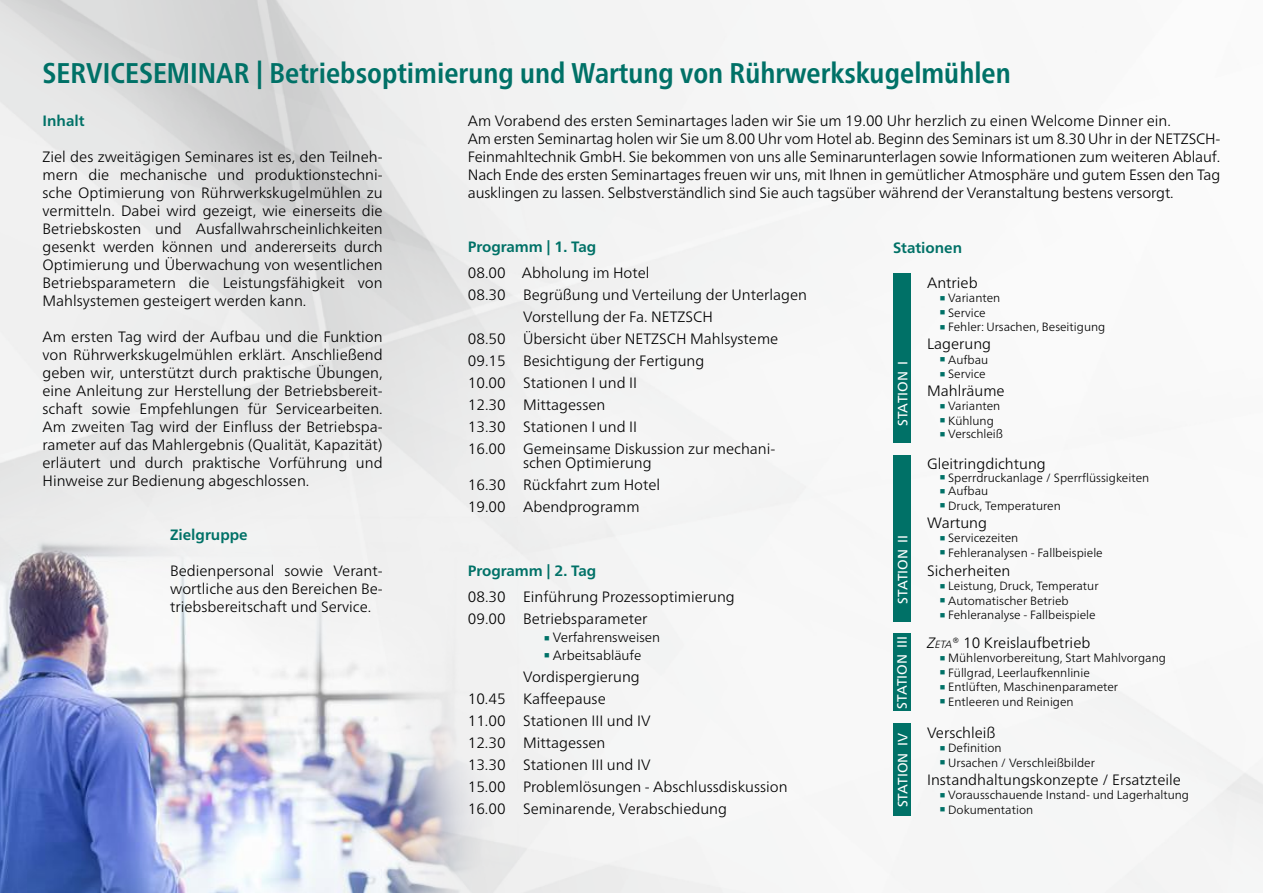
<style>
.page{position:relative;width:1263px;height:893px;background:#fff}
.page>*{position:absolute;margin:0;border:0;box-sizing:border-box;transform-origin:0 0}
.t1{font:700 condensed 28.5px "Frutiger Neue LTW1 G";color:#007167}
.t2{font:300 15px/18px "Frutiger Neue LTW1 G";color:#000}
.t3{font:700 15px "Frutiger Neue LTW1 G";color:#007167}
.t4{font:13.5px "Frutiger Neue LTW1 G";color:#fff}
.t5{font:300 13.5px "Frutiger Neue LTW1 G";color:#000}
.t6{font:300 12px "Frutiger Neue LTW1 G";color:#000}
.s1{color:#007167}
.s2{font-style:italic}
.s3{font-style:italic;font-size:10.5px}
</style>
<div class="page">
<img style="left:0;top:0;width:1263px;height:893px">
<img style="left:0;top:464px;width:568px;height:429px">
<div style="left:893px;top:273px;width:18px;height:170px;background:#007167"></div>
<div style="left:893px;top:455px;width:18px;height:166px;background:#007167"></div>
<div style="left:893px;top:723px;width:18px;height:93px;background:#007167"></div>
<div style="left:893px;top:634px;width:18px;height:77px;background:#007167"></div>
<h1 class="t1" style="left:43px;top:51px;width:970px">SERVICESEMINAR | Betriebsoptimierung und Wartung von Rührwerkskugelmühlen</h1>
<p class="t2" style="left:468px;top:112px;width:754px">Am Vorabend des ersten Seminartages laden wir Sie um 19.00 Uhr herzlich zu einen Welcome Dinner ein.<br>Am ersten Seminartag holen wir Sie um 8.00 Uhr vom Hotel ab. Beginn des Seminars ist um 8.30 Uhr in der NETZSCH-Feinmahltechnik GmbH. Sie bekommen von uns alle Seminarunterlagen sowie Informationen zum weiteren Ablauf.<br>Nach Ende des ersten Seminartages freuen wir uns, mit Ihnen in gemütlicher Atmosphäre und gutem Essen den Tag ausklingen zu lassen. Selbstverständlich sind Sie auch tagsüber während der Veranstaltung bestens versorgt.</p>
<p class="t3" style="left:43px;top:112px;width:43px">Inhalt</p>
<p class="t2" style="left:43px;top:148px;width:342px;text-align:justify">Ziel des zweitägigen Seminares ist es, den Teilneh&shy;mern die mechanische und produktionstechni&shy;sche Optimierung von Rührwerkskugelmühlen zu vermitteln. Dabei wird gezeigt, wie einerseits die Betriebskosten und Ausfallwahrscheinlichkeiten gesenkt werden können und andererseits durch Optimierung und Überwachung von wesentlichen Betriebsparametern die Leistungsfähigkeit von Mahlsystemen gesteigert werden kann.</p>
<p class="t2" style="left:43px;top:328px;width:342px;text-align:justify">Am ersten Tag wird der Aufbau und die Funktion von Rührwerkskugelmühlen erklärt. Anschließend geben wir, unterstützt durch praktische Übungen, eine Anleitung zur Herstellung der Betriebsbereit&shy;schaft sowie Empfehlungen für Servicearbeiten.<br>Am zweiten Tag wird der Einfluss der Betriebspa&shy;rameter auf das Mahlergebnis (Qualität, Kapazität) erläutert und durch praktische Vorführung und Hinweise zur Bedienung abgeschlossen.</p>
<p class="t3" style="left:170px;top:526px;width:79px">Zielgruppe</p>
<p class="t2" style="left:170px;top:562px;width:214px;text-align:justify">Bedienpersonal sowie Verant&shy;wortliche aus den Bereichen Be&shy;triebsbereitschaft und Service.</p>
<p class="t3" style="left:468px;top:238px;width:130px">Programm | 1. Tag</p>
<p class="t2" style="left:468px;top:264px;width:183px">08.00 Abholung im Hotel</p>
<p class="t2" style="left:468px;top:286px;width:341px">08.30 Begrüßung und Verteilung der Unterlagen</p>
<p class="t2" style="left:523px;top:308px;width:191px">Vorstellung der Fa. NETZSCH</p>
<p class="t2" style="left:468px;top:330px;width:312px">08.50 Übersicht über NETZSCH Mahlsysteme</p>
<p class="t2" style="left:468px;top:352px;width:238px">09.15 Besichtigung der Fertigung</p>
<p class="t2" style="left:468px;top:374px;width:171px">10.00 Stationen I und II</p>
<p class="t2" style="left:468px;top:396px;width:139px">12.30 Mittagessen</p>
<p class="t2" style="left:468px;top:418px;width:171px">13.30 Stationen I und II</p>
<p class="t2" style="left:468px;top:440px;width:309px">16.00 Gemeinsame Diskussion zur mechani-</p>
<p class="t2" style="left:468px;top:451px;width:194px;line-height:22px;text-indent:55px">schen Optimierung<br>16.30 Rückfahrt zum Hotel<br>19.00 Abendprogramm</p>
<p class="t3" style="left:893px;top:238px;width:71px">Stationen</p>
<p class="t2" style="left:927px;top:274px;width:52px">Antrieb</p>
<p class="t6" style="left:940px;top:291px;width:62px"><span class="s1">■</span> Varianten</p>
<p class="t6" style="left:940px;top:305px;width:47px"><span class="s1">■</span> Service</p>
<p class="t6" style="left:940px;top:320px;width:167px"><span class="s1">■</span> Fehler: Ursachen, Beseitigung</p>
<p class="t2" style="left:927px;top:335px;width:66px">Lagerung</p>
<p class="t6" style="left:940px;top:352px;width:50px"><span class="s1">■</span> Aufbau</p>
<p class="t6" style="left:940px;top:367px;width:47px"><span class="s1">■</span> Service</p>
<p class="t2" style="left:927px;top:382px;width:79px">Mahlräume</p>
<p class="t6" style="left:940px;top:399px;width:62px"><span class="s1">■</span> Varianten</p>
<p class="t6" style="left:940px;top:413px;width:56px"><span class="s1">■</span> Kühlung</p>
<p class="t6" style="left:940px;top:427px;width:65px"><span class="s1">■</span> Verschleiß</p>
<p class="t2" style="left:927px;top:455px;width:120px">Gleitringdichtung</p>
<p class="t6" style="left:940px;top:470px;width:211px"><span class="s1">■</span> Sperrdruckanlage / Sperrfl üssigkeiten</p>
<p class="t6" style="left:940px;top:484px;width:50px"><span class="s1">■</span> Aufbau</p>
<p class="t6" style="left:940px;top:498px;width:123px"><span class="s1">■</span> Druck, Temperaturen</p>
<p class="t2" style="left:927px;top:513px;width:62px">Wartung</p>
<p class="t6" style="left:940px;top:531px;width:80px"><span class="s1">■</span> Servicezeiten</p>
<p class="t6" style="left:940px;top:545px;width:164px"><span class="s1">■</span> Fehleranalysen - Fallbeispiele</p>
<p class="t2" style="left:927px;top:562px;width:85px">Sicherheiten</p>
<p class="t6" style="left:940px;top:579px;width:160px"><span class="s1">■</span> Leistung, Druck, Temperatur</p>
<p class="t6" style="left:940px;top:593px;width:130px"><span class="s1">■</span> Automatischer Betrieb</p>
<p class="t6" style="left:940px;top:608px;width:157px"><span class="s1">■</span> Fehleranalyse - Fallbeispiele</p>
<p class="t2" style="left:927px;top:634px;width:165px"><span class="s2">Z</span><span class="s3">eta</span>® 10 Kreislaufbetrieb</p>
<p class="t6" style="left:940px;top:651px;width:228px"><span class="s1">■</span> Mühlenvorbereitung, Start Mahlvorgang</p>
<p class="t6" style="left:940px;top:665px;width:152px"><span class="s1">■</span> Füllgrad, Leerlaufkennlinie</p>
<p class="t6" style="left:940px;top:680px;width:180px"><span class="s1">■</span> Entlüften, Maschinenparameter</p>
<p class="t6" style="left:940px;top:694px;width:135px"><span class="s1">■</span> Entleeren und Reinigen</p>
<p class="t2" style="left:927px;top:724px;width:70px">Verschleiß</p>
<p class="t6" style="left:940px;top:741px;width:63px"><span class="s1">■</span> Definition</p>
<p class="t6" style="left:940px;top:755px;width:157px"><span class="s1">■</span> Ursachen / Verschleißbilder</p>
<p class="t2" style="left:927px;top:770px;width:255px">Instandhaltungskonzepte / Ersatzteile</p>
<p class="t6" style="left:940px;top:788px;width:251px"><span class="s1">■</span> Vorausschauende Instand- und Lagerhaltung</p>
<p class="t6" style="left:940px;top:802px;width:95px"><span class="s1">■</span> Dokumentation</p>
<p class="t4" style="left:895px;top:426px;width:67px;rotate:-90deg">STATION I</p>
<p class="t4" style="left:895px;top:604px;width:71px;rotate:-90deg">STATION II</p>
<p class="t3" style="left:468px;top:562px;width:130px">Programm | 2. Tag</p>
<p class="t2" style="left:468px;top:586px;width:269px;line-height:22px">08.30 Einführung Prozessoptimierung<br>09.00 Betriebsparameter</p>
<p class="t5" style="left:544px;top:629px;width:117px"><span class="s1">■</span> Verfahrensweisen</p>
<p class="t5" style="left:544px;top:647px;width:99px"><span class="s1">■</span> Arbeitsabläufe</p>
<p class="t2" style="left:468px;top:665px;width:321px;line-height:22px;text-indent:55px">Vordispergierung<br>10.45 Kaffeepause<br>11.00 Stationen III und IV<br>12.30 Mittagessen<br>13.30 Stationen III und IV<br>15.00 Problemlösungen - Abschlussdiskussion<br>16.00 Seminarende, Verabschiedung</p>
<p class="t4" style="left:894px;top:709px;width:75px;rotate:-90deg">STATION III</p>
<p class="t4" style="left:895px;top:807px;width:76px;rotate:-90deg">STATION IV</p>
</div>
